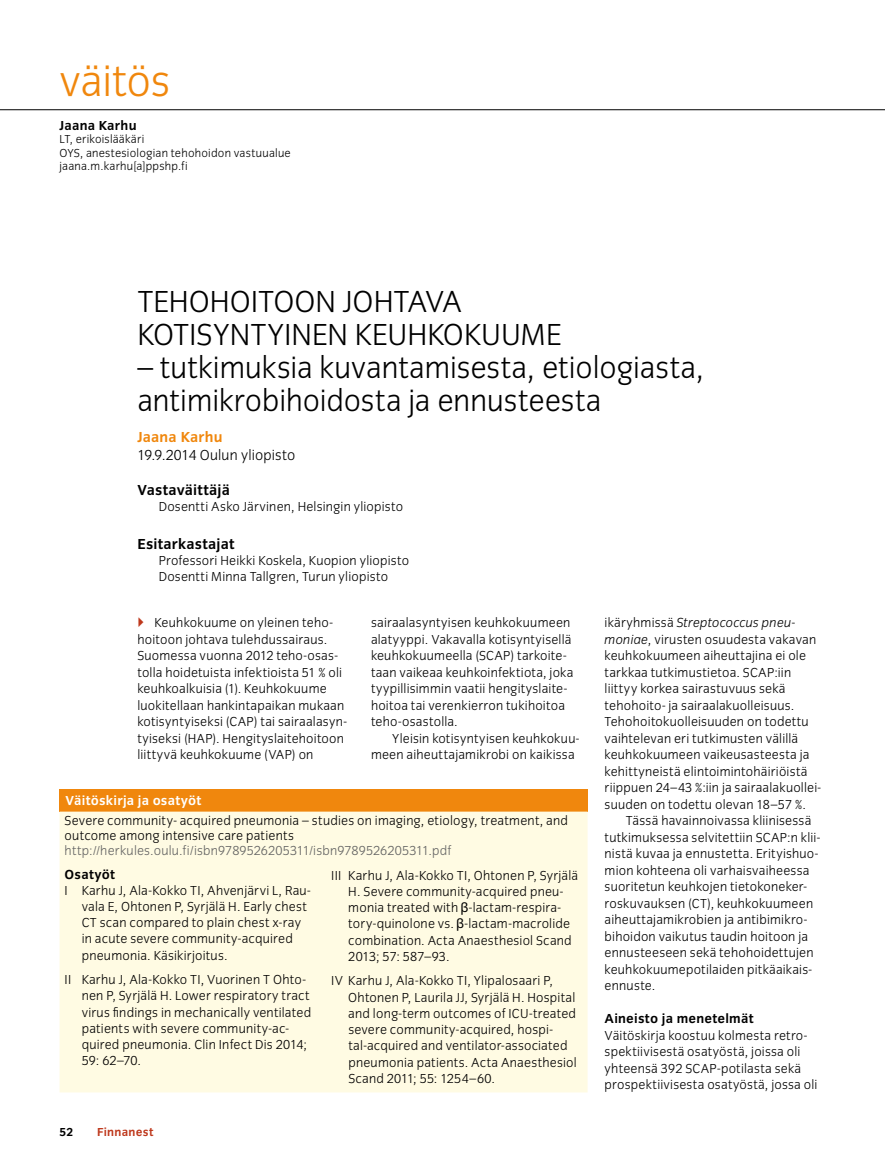
<style>
.page{position:relative;width:885px;height:1174px;background:#fff}
.page>*{position:absolute;margin:0;border:0;box-sizing:border-box;transform-origin:0 0}
.t1{font:300 45px "Congress Sans";color:#f0870d}
.t2{font:300 31.5px/33px "Congress Sans";color:#000}
.t3{font:700 15px "Congress Sans";letter-spacing:.015em;color:#000}
.t4{font:300 15px "Congress Sans";letter-spacing:.01em;color:#000}
.t5{font:700 15px "Congress Sans";letter-spacing:.01em;color:#f0870d}
.t6{font:300 13.5px/16.5px "Congress Sans";letter-spacing:.015em;color:#000}
.t7{font:300 13.5px "Congress Sans";letter-spacing:.015em;color:#646463}
.t8{font:700 13.5px "Congress Sans";letter-spacing:.015em;color:#000}
.t9{font:700 13.5px "Congress Sans";letter-spacing:.015em;color:#fff}
.t10{font:300 12px/13.5px "Congress Sans";letter-spacing:.02em;color:#000}
.t11{font:700 12px "Congress Sans";letter-spacing:.02em;color:#be381c}
.t12{font:700 12px "Congress Sans";color:#000}
.s1{font-family:"Geneva";font-weight:400}
.s2{font-style:italic}
</style>
<div class="page">
<hr style="left:0;top:109px;width:884px;height:1px;background:#000">
<div style="left:60px;top:789px;width:527px;height:22px;background:#f0870d"></div>
<div style="left:60px;top:811px;width:527px;height:281px;background:#fffbe3"></div>
<h1 class="t1" style="left:60px;top:56px;width:113px">väitös</h1>
<p class="t8" style="left:60px;top:117px;width:78px">Jaana Karhu</p>
<p class="t10" style="left:60px;top:132px;width:233px">LT, erikoislääkäri<br>OYS, anestesiologian tehohoidon vastuualue jaana.m.karhu[a]ppshp.fi</p>
<h2 class="t2" style="left:137px;top:285px;width:35px">Tehohoitoon</h2>
<h2 class="t2" style="left:343px;top:285px;width:18px">johtava</h2>
<h2 class="t2" style="left:137px;top:318px;width:17px">kotisyntyinen</h2>
<h2 class="t2" style="left:355px;top:318px;width:72px">keuhkok</h2>
<h2 class="t2" style="left:481px;top:318px;width:60px">uume</h2>
<h2 class="t2" style="left:137px;top:351px;width:568px">– tutkimuksia kuvantamisesta, etiologiasta, antimikrobihoidosta ja ennusteesta</h2>
<p class="t5" style="left:137px;top:428px;width:86px">Jaana Karhu</p>
<p class="t4" style="left:137px;top:447px;width:159px">19.9.2014 Oulun yliopisto</p>
<p class="t3" style="left:137px;top:481px;width:94px">Vastaväittäjä</p>
<p class="t6" style="left:159px;top:498px;width:246px">Dosentti Asko Järvinen, Helsingin yliopisto</p>
<p class="t3" style="left:137px;top:535px;width:99px">Esitarkastajat</p>
<p class="t6" style="left:159px;top:553px;width:252px">Professori Heikki Koskela, Kuopion yliopisto<br>Dosentti Minna Tallgren, Turun yliopisto</p>
<p class="t6" style="left:137px;top:614px;width:211px;text-indent:17px">Keuhkokuume on yleinen teho&shy;hoitoon johtava tulehdussairaus.<br>Suomessa vuonna 2012 teho-osas&shy;tolla hoidetuista infektioista 51 % oli keuhkoalkuisia (1). Keuhkokuume luokitellaan hankintapaikan mukaan kotisyntyiseksi (CAP) tai sairaalasyn&shy;tyiseksi (HAP). Hengityslaitehoitoon liittyvä keuhkokuume (VAP) on</p>
<p class="t6" style="left:371px;top:614px;width:204px">sairaalasyntyisen keuhkokuumeen alatyyppi. Vakavalla kotisyntyisellä keuhkokuumeella (SCAP) tarkoite&shy;taan vaikeaa keuhkoinfektiota, joka tyypillisimmin vaatii hengityslaite&shy;hoitoa tai verenkierron tukihoitoa teho-osastolla.</p>
<p class="t6" style="left:371px;top:730px;width:210px;text-indent:21px">Yleisin kotisyntyisen keuhkokuu&shy;meen aiheuttajamikrobi on kaikissa</p>
<p class="t9" style="left:66px;top:793px;width:137px">Väitöskirja ja osatyöt</p>
<p class="t6" style="left:65px;top:813px;width:504px;line-height:15px">Severe community- acquired pneumonia – studies on imaging, etiology, treatment, and outcome among intensive care patients</p>
<p class="t7" style="left:65px;top:843px;width:388px">http://herkules.oulu.fi/isbn9789526205311/isbn9789526205311.pdf</p>
<p class="t8" style="left:65px;top:866px;width:52px">Osatyöt</p>
<p class="t6" style="left:82px;top:882px;width:230px;text-indent:-17px">I Karhu J, Ala-Kokko TI, Ahvenjärvi L, Rau&shy;vala E, Ohtonen P, Syrjälä H. Early chest CT scan compared to plain chest x-ray in acute severe community-acquired pneumonia. Käsikirjoitus.</p>
<p class="t6" style="left:82px;top:971px;width:231px;text-indent:-17px">II Karhu J, Ala-Kokko TI, Vuorinen T Ohto&shy;nen P, Syrjälä H. Lower respiratory tract virus findings in mechanically ventilated patients with severe community-ac&shy;quired pneumonia. Clin Infect Dis 2014; 59: 62–70.</p>
<p class="t6" style="left:348px;top:867px;width:231px;text-indent:-17px">III Karhu J, Ala-Kokko TI, Ohtonen P, Syrjälä H. Severe community-acquired pneu&shy;monia treated with <span class="s1">β</span>-lactam-respira&shy;tory-quinolone vs. <span class="s1">β</span>-lactam-macrolide combination. Acta Anaesthesiol Scand 2013; 57: 587–93.</p>
<p class="t6" style="left:348px;top:973px;width:230px;text-indent:-17px">IV Karhu J, Ala-Kokko TI, Ylipalosaari P, Ohtonen P, Laurila JJ, Syrjälä H. Hospital and long-term outcomes of ICU-treated severe community-acquired, hospi&shy;tal-acquired and ventilator-associated pneumonia patients. Acta Anaesthesiol Scand 2011; 55: 1254–60.</p>
<p class="t12" style="left:60px;top:1125px;width:15px">52</p>
<p class="t11" style="left:97px;top:1125px;width:58px">Finnanest</p>
<p class="t6" style="left:604px;top:614px;width:218px">ikäryhmissä <span class="s2">Streptococcus pneu&shy;moniae</span>, virusten osuudesta vakavan keuhkokuumeen aiheuttajina ei ole tarkkaa tutkimustietoa. SCAP:iin liittyy korkea sairastuvuus sekä tehohoito- ja sairaalakuolleisuus.<br>Tehohoitokuolleisuuden on todettu vaihtelevan eri tutkimusten välillä keuhkokuumeen vaikeusasteesta ja kehittyneistä elintoimintohäiriöistä riippuen 24–43 %:iin ja sairaalakuollei&shy;suuden on todettu olevan 18–57 %.</p>
<p class="t6" style="left:604px;top:812px;width:217px;text-indent:21px">Tässä havainnoivassa kliinisessä tutkimuksessa selvitettiin SCAP:n klii&shy;nistä kuvaa ja ennustetta. Erityishuo&shy;mion kohteena oli varhaisvaiheessa suoritetun keuhkojen tietokoneker&shy;roskuvauksen (CT), keuhkokuumeen aiheuttajamikrobien ja antibimikro&shy;bihoidon vaikutus taudin hoitoon ja ennusteeseen sekä tehohoidettujen keuhkokuumepotilaiden pitkäaikais&shy;ennuste.</p>
<p class="t8" style="left:604px;top:1011px;width:150px">Aineisto ja menetelmät</p>
<p class="t6" style="left:604px;top:1027px;width:214px">Väitöskirja koostuu kolmesta retro&shy;spektiivisestä osatyöstä, joissa oli yhteensä 392 SCAP-potilasta sekä prospektiivisesta osatyöstä, jossa oli</p>
</div>
